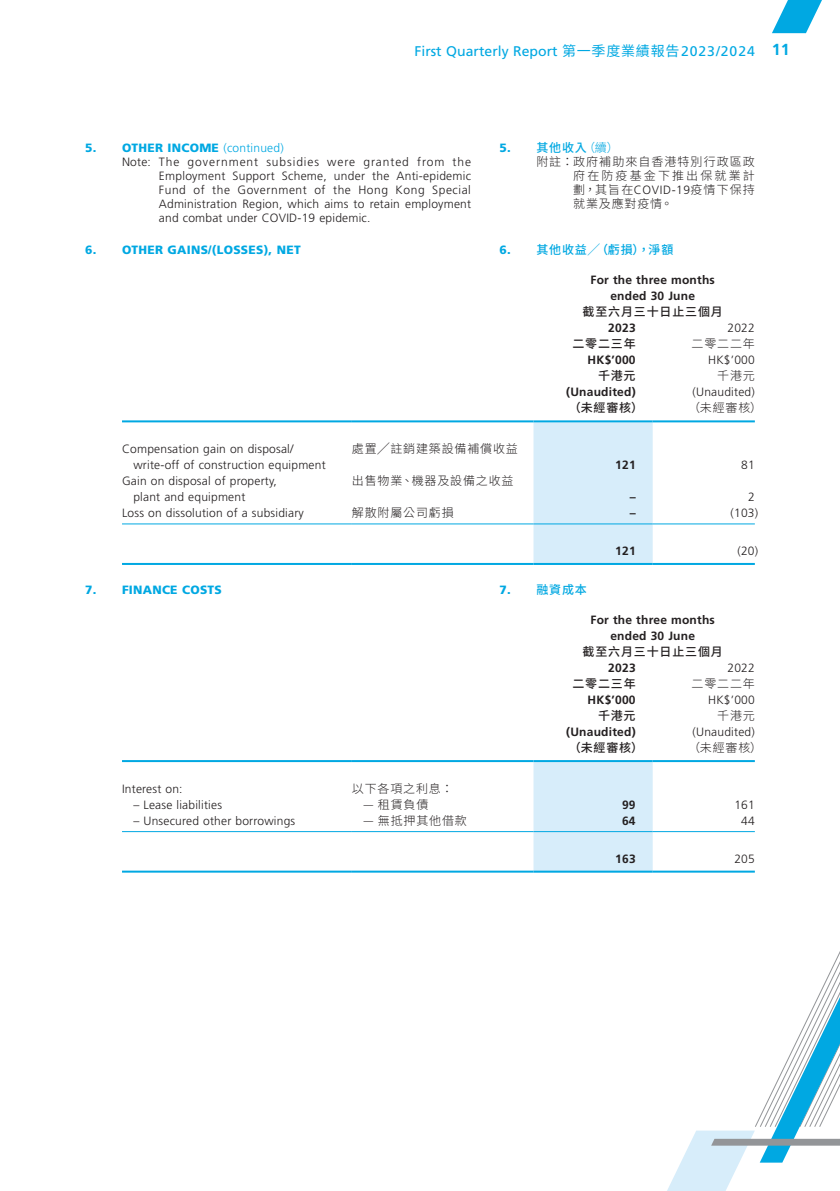
<style>
.page{position:relative;width:840px;height:1191px;background:#fff}
.page>*{position:absolute;margin:0;border:0;box-sizing:border-box;transform-origin:0 0}
.t1{font:14px "Frutiger LT Std";letter-spacing:.005em;color:#00a8e2}
.Notes{font:300 12px/14px "Frutiger LT Std";letter-spacing:.02em;color:#231f20}
.Notes-2{font:700 12px "Frutiger LT Std";letter-spacing:.02em;color:#231f20}
.Notes-3{font:300 12px "Source Han Sans TC";letter-spacing:.07em;color:#231f20}
.Notes_HD1{font:900 12px "Frutiger LT Std";letter-spacing:.02em;color:#00a8e2}
.C_Notes{font:300 12px/14px "Source Han Sans TC";letter-spacing:.085em;color:#231f20;text-align:justify}
.Notes-4{font:500 12px "Source Han Sans TC";letter-spacing:.07em;color:#231f20}
.C_Notes_HD1{font:500 12px "Source Han Sans TC";letter-spacing:.07em;color:#00a8e2}
.s1{font-family:"Source Han Sans TC"}
.s2{font-weight:700;font-size:16px}
.s3{font-weight:300}
.s4{font-family:"Frutiger LT Std";font-weight:900}
.s5{font-family:"Frutiger LT Std"}
</style>
<div class="page">
<svg style="left:667px;top:953px;width:172px;height:238px"></svg>
<svg style="left:772px;top:0;width:50px;height:33px"></svg>
<div style="left:533px;top:422px;width:119px;height:141px;background:#d7edfa"></div>
<hr style="left:122px;top:420px;width:229px;height:2px;background:#00a8e2">
<hr style="left:351px;top:420px;width:182px;height:2px;background:#00a8e2">
<hr style="left:533px;top:420px;width:119px;height:2px;background:#00a8e2">
<hr style="left:652px;top:420px;width:102px;height:2px;background:#00a8e2">
<hr style="left:122px;top:523px;width:229px;height:1px;background:#00a8e2">
<hr style="left:351px;top:523px;width:182px;height:1px;background:#00a8e2">
<hr style="left:533px;top:523px;width:119px;height:1px;background:#00a8e2">
<hr style="left:652px;top:523px;width:102px;height:1px;background:#00a8e2">
<hr style="left:122px;top:563px;width:229px;height:2px;background:#00a8e2">
<hr style="left:351px;top:563px;width:182px;height:2px;background:#00a8e2">
<hr style="left:533px;top:563px;width:119px;height:2px;background:#00a8e2">
<hr style="left:652px;top:563px;width:102px;height:2px;background:#00a8e2">
<div style="left:533px;top:762px;width:119px;height:108px;background:#d7edfa"></div>
<hr style="left:122px;top:760px;width:229px;height:2px;background:#00a8e2">
<hr style="left:351px;top:760px;width:182px;height:2px;background:#00a8e2">
<hr style="left:533px;top:760px;width:119px;height:2px;background:#00a8e2">
<hr style="left:652px;top:760px;width:102px;height:2px;background:#00a8e2">
<hr style="left:122px;top:831px;width:229px;height:1px;background:#00a8e2">
<hr style="left:351px;top:831px;width:182px;height:1px;background:#00a8e2">
<hr style="left:533px;top:831px;width:119px;height:1px;background:#00a8e2">
<hr style="left:652px;top:831px;width:102px;height:1px;background:#00a8e2">
<hr style="left:122px;top:870px;width:229px;height:2px;background:#00a8e2">
<hr style="left:351px;top:870px;width:182px;height:2px;background:#00a8e2">
<hr style="left:533px;top:870px;width:119px;height:2px;background:#00a8e2">
<hr style="left:652px;top:870px;width:102px;height:2px;background:#00a8e2">
<p class="t1" style="left:414px;top:43px;width:377px">First Quarterly Report <span class="s1">第一季度業績報告</span>2023/2024 <span class="s2">11</span></p>
<p class="Notes_HD1" style="left:85px;top:141px;width:200px">5. OTHER INCOME <span class="s3">(continued)</span></p>
<p class="Notes" style="left:159px;top:155px;width:313px;text-align:justify;text-indent:-37px">Note: The government subsidies were granted from the Employment Support Scheme, under the Anti-epidemic Fund of the Government of the Hong Kong Special Administration Region, which aims to retain employment and combat under COVID-19 epidemic.</p>
<p class="Notes_HD1" style="left:85px;top:243px;width:217px">6. OTHER GAINS/(LOSSES), NET</p>
<p class="C_Notes_HD1" style="left:499px;top:141px;width:121px"><span class="s4">5.</span> 其他收入<span class="s3">（續）</span></p>
<p class="C_Notes" style="left:573px;top:155px;width:183px;text-indent:-37px">附註：政府補助來自香港特別行政區政府在防疫基金下推出保就業計劃，其旨在<span class="s5">COVID-19</span>疫情下保持就業及應對疫情。</p>
<p class="C_Notes_HD1" style="left:499px;top:243px;width:175px"><span class="s4">6.</span> 其他收益╱（虧損），淨額</p>
<p class="Notes-2" style="left:590px;top:273px;width:126px">For the three months</p>
<p class="Notes-2" style="left:610px;top:289px;width:86px">ended 30 June</p>
<p class="Notes-4" style="left:582px;top:305px;width:142px">截至六月三十日止三個月</p>
<p class="Notes-2" style="left:608px;top:321px;width:29px">2023</p>
<p class="Notes" style="left:727px;top:321px;width:29px">2022</p>
<p class="Notes-4" style="left:572px;top:337px;width:65px">二零二三年</p>
<p class="Notes-3" style="left:691px;top:337px;width:65px">二零二二年</p>
<p class="Notes-2" style="left:587px;top:353px;width:49px">HK$’000</p>
<p class="Notes" style="left:707px;top:353px;width:48px">HK$’000</p>
<p class="Notes-4" style="left:597px;top:369px;width:39px">千港元</p>
<p class="Notes-3" style="left:716px;top:369px;width:39px">千港元</p>
<p class="Notes-2" style="left:565px;top:385px;width:71px">(Unaudited)</p>
<p class="Notes" style="left:692px;top:385px;width:64px">(Unaudited)</p>
<p class="Notes-4" style="left:568px;top:401px;width:76px">（未經審核）</p>
<p class="Notes-3" style="left:687px;top:401px;width:76px">（未經審核）</p>
<p class="Notes" style="left:133px;top:441px;width:194px;line-height:16px;text-indent:-11px">Compensation gain on disposal/ write-off of construction equipment</p>
<p class="Notes-3" style="left:351px;top:442px;width:167px">處置╱註銷建築設備補償收益</p>
<p class="Notes" style="left:133px;top:473px;width:145px;line-height:16px;text-indent:-11px">Gain on disposal of property, plant and equipment</p>
<p class="Notes-3" style="left:351px;top:474px;width:163px">出售物業、機器及設備之收益</p>
<p class="Notes-2" style="left:615px;top:458px;width:22px">121</p>
<p class="Notes" style="left:740px;top:458px;width:15px">81</p>
<p class="Notes-2" style="left:629px;top:490px;width:7px">–</p>
<p class="Notes" style="left:747px;top:490px;width:8px">2</p>
<p class="Notes" style="left:122px;top:506px;width:183px">Loss on dissolution of a subsidiary</p>
<p class="Notes-3" style="left:351px;top:506px;width:103px">解散附屬公司虧損</p>
<p class="Notes-2" style="left:629px;top:506px;width:7px">–</p>
<p class="Notes" style="left:730px;top:506px;width:29px">(103)</p>
<p class="Notes-2" style="left:615px;top:544px;width:22px">121</p>
<p class="Notes" style="left:737px;top:544px;width:22px">(20)</p>
<p class="Notes_HD1" style="left:85px;top:582px;width:138px">7. FINANCE COSTS</p>
<p class="Notes-2" style="left:590px;top:613px;width:126px">For the three months</p>
<p class="Notes-2" style="left:610px;top:629px;width:86px">ended 30 June</p>
<p class="Notes-4" style="left:582px;top:645px;width:142px">截至六月三十日止三個月</p>
<p class="Notes-2" style="left:608px;top:661px;width:29px">2023</p>
<p class="Notes" style="left:727px;top:661px;width:29px">2022</p>
<p class="Notes-4" style="left:572px;top:677px;width:65px">二零二三年</p>
<p class="Notes-3" style="left:691px;top:677px;width:65px">二零二二年</p>
<p class="Notes-2" style="left:587px;top:693px;width:49px">HK$’000</p>
<p class="Notes" style="left:707px;top:693px;width:48px">HK$’000</p>
<p class="Notes-4" style="left:597px;top:709px;width:39px">千港元</p>
<p class="Notes-3" style="left:716px;top:709px;width:39px">千港元</p>
<p class="Notes-2" style="left:565px;top:725px;width:71px">(Unaudited)</p>
<p class="Notes" style="left:692px;top:725px;width:64px">(Unaudited)</p>
<p class="Notes-4" style="left:568px;top:741px;width:76px">（未經審核）</p>
<p class="Notes-3" style="left:687px;top:741px;width:76px">（未經審核）</p>
<p class="Notes" style="left:122px;top:781px;width:62px">Interest on:</p>
<p class="Notes-3" style="left:351px;top:781px;width:103px">以下各項之利息：</p>
<p class="Notes" style="left:133px;top:797px;width:90px">– Lease liabilities</p>
<p class="Notes-3" style="left:363px;top:797px;width:67px">— 租賃負債</p>
<p class="Notes-2" style="left:621px;top:797px;width:15px">99</p>
<p class="Notes" style="left:734px;top:797px;width:22px">161</p>
<p class="Notes" style="left:133px;top:813px;width:163px">– Unsecured other borrowings</p>
<p class="Notes-3" style="left:363px;top:813px;width:105px">— 無抵押其他借款</p>
<p class="Notes-2" style="left:621px;top:813px;width:15px">64</p>
<p class="Notes" style="left:740px;top:813px;width:15px">44</p>
<p class="Notes-2" style="left:615px;top:851px;width:22px">163</p>
<p class="Notes" style="left:734px;top:851px;width:22px">205</p>
<p class="C_Notes_HD1" style="left:499px;top:583px;width:89px"><span class="s4">7.</span> 融資成本</p>
</div>
